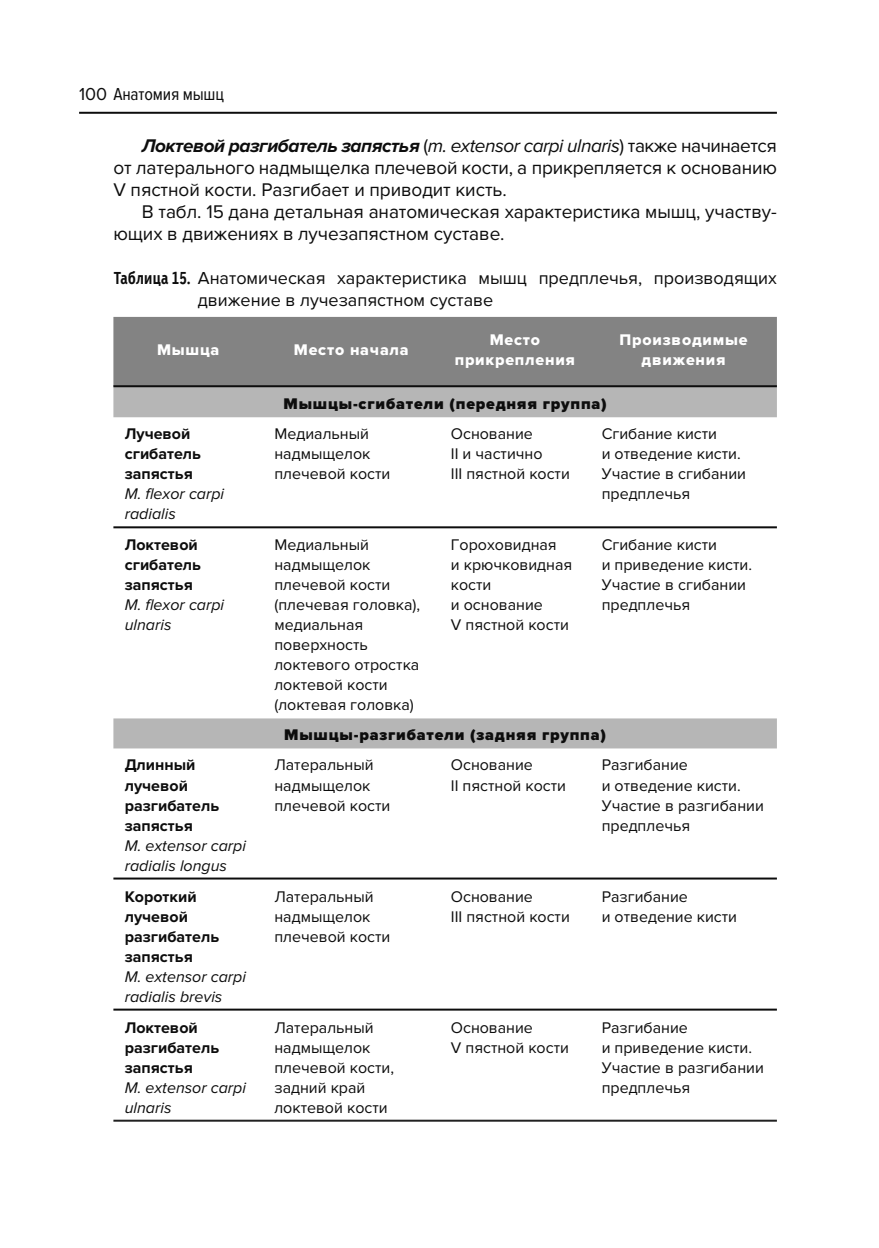
<style>
.page{position:relative;width:879px;height:1248px;background:#fff}
.page>*{position:absolute;margin:0;border:0;box-sizing:border-box;transform-origin:0 0}
.t1{font:19px/22px "Proxima Nova";letter-spacing:-.005em;color:#0d0d0d;text-align:justify}
.t2{font:18px/22px "Proxima Nova";color:#0d0d0d}
.t3{font:18px "Proxima Nova Cond";letter-spacing:-.01em;color:#0d0d0d}
.t4{font:16px/20px "Proxima Nova";color:#0d0d0d}
.t5{font:700 16px/20px "Proxima Nova";color:#0d0d0d}
.t6{font:italic 16px/20px "Proxima Nova";color:#0d0d0d}
.t7{font:900 16px "Proxima Nova";letter-spacing:.05em;color:#0d0d0d}
.t8{font:16px/20px "Proxima Nova Extrabld";letter-spacing:.05em;color:#fff;text-align:center}
.s1{font-family:"Proxima Nova"}
.s2{font-weight:700;font-style:italic}
.s3{font-style:italic}
.s4{font-family:"New Letter Gothic C";font-weight:700}
</style>
<div class="page">
<hr style="left:79px;top:112px;width:698px;height:2px;background:#0d0d0d">
<div style="left:113px;top:317px;width:664px;height:68px;background:#838383"></div>
<svg style="left:113px;top:387px;width:664px;height:361px"></svg>
<hr style="left:113px;top:385px;width:664px;height:2px;background:#0d0d0d">
<hr style="left:113px;top:1119px;width:664px;height:2px;background:#212121">
<hr style="left:113px;top:526px;width:664px;height:2px;background:#0d0d0d">
<hr style="left:113px;top:877px;width:664px;height:2px;background:#0d0d0d">
<hr style="left:113px;top:1008px;width:664px;height:2px;background:#0d0d0d">
<p class="t3" style="left:79px;top:88px;width:146px"><span class="s1">100</span> Анатомия мышц</p>
<p class="t1" style="left:113px;top:136px;width:665px;text-indent:28px"><span class="s2">Локтевой разгибатель запястья</span> (<span class="s3">m. extensor carpi ulnaris</span>) также начинается от латерального надмыщелка плечевой кости, а прикрепляется к основанию V пястной кости. Разгибает и приводит кисть.</p>
<p class="t1" style="left:113px;top:202px;width:665px;text-indent:28px">В табл. 15 дана детальная анатомическая характеристика мышц, участву&shy;ющих в движениях в лучезапястном суставе.</p>
<p class="t2" style="left:198px;top:268px;width:580px;text-indent:-84px"><span class="s4">Таблица 15.</span> Анатомическая характеристика мышц предплечья, производящих движение в лучезапястном суставе</p>
<p class="t8" style="left:157px;top:340px;width:64px">Мышца</p>
<p class="t8" style="left:294px;top:340px;width:116px">Место начала</p>
<p class="t8" style="left:455px;top:330px;width:122px">Место прикрепления</p>
<p class="t8" style="left:619px;top:330px;width:129px">Производимые движения</p>
<p class="t7" style="left:283px;top:398px;width:325px">Мышцы-сгибатели (передняя группа)</p>
<p class="t5" style="left:125px;top:425px;width:78px">Лучевой сгибатель запястья</p>
<p class="t6" style="left:125px;top:485px;width:101px">M. flexor carpi radialis</p>
<p class="t4" style="left:274px;top:425px;width:117px">Медиальный надмыщелок плечевой кости</p>
<p class="t4" style="left:451px;top:425px;width:121px">Основание<br>II и частично<br>III пястной кости</p>
<p class="t4" style="left:602px;top:425px;width:146px">Сгибание кисти<br>и отведение кисти.<br>Участие в сгибании предплечья</p>
<p class="t5" style="left:125px;top:536px;width:78px">Локтевой сгибатель запястья</p>
<p class="t6" style="left:125px;top:596px;width:101px">M. flexor carpi ulnaris</p>
<p class="t5" style="left:125px;top:756px;width:96px">Длинный лучевой разгибатель запястья</p>
<p class="t6" style="left:125px;top:836px;width:123px">M. extensor carpi radialis longus</p>
<p class="t5" style="left:125px;top:887px;width:96px">Короткий лучевой разгибатель запястья</p>
<p class="t6" style="left:125px;top:967px;width:123px">M. extensor carpi radialis brevis</p>
<p class="t5" style="left:125px;top:1018px;width:96px">Локтевой разгибатель запястья</p>
<p class="t6" style="left:125px;top:1078px;width:123px">M. extensor carpi ulnaris</p>
<p class="t4" style="left:274px;top:536px;width:147px">Медиальный надмыщелок плечевой кости (плечевая головка), медиальная поверхность локтевого отростка локтевой кости (локтевая головка)</p>
<p class="t4" style="left:451px;top:536px;width:123px">Гороховидная<br>и крючковидная кости<br>и основание<br>V пястной кости</p>
<p class="t4" style="left:602px;top:536px;width:152px">Сгибание кисти<br>и приведение кисти.<br>Участие в сгибании предплечья</p>
<p class="t7" style="left:284px;top:729px;width:323px">Мышцы-разгибатели (задняя группа)</p>
<p class="t4" style="left:274px;top:756px;width:117px">Латеральный надмыщелок плечевой кости</p>
<p class="t4" style="left:451px;top:756px;width:117px">Основание<br>II пястной кости</p>
<p class="t4" style="left:602px;top:756px;width:164px">Разгибание<br>и отведение кисти.<br>Участие в разгибании предплечья</p>
<p class="t4" style="left:274px;top:887px;width:117px">Латеральный надмыщелок плечевой кости</p>
<p class="t4" style="left:451px;top:887px;width:121px">Основание<br>III пястной кости</p>
<p class="t4" style="left:602px;top:887px;width:137px">Разгибание<br>и отведение кисти</p>
<p class="t4" style="left:274px;top:1018px;width:121px">Латеральный надмыщелок плечевой кости, задний край локтевой кости</p>
<p class="t4" style="left:451px;top:1018px;width:120px">Основание<br>V пястной кости</p>
<p class="t4" style="left:602px;top:1018px;width:164px">Разгибание<br>и приведение кисти.<br>Участие в разгибании предплечья</p>
</div>
